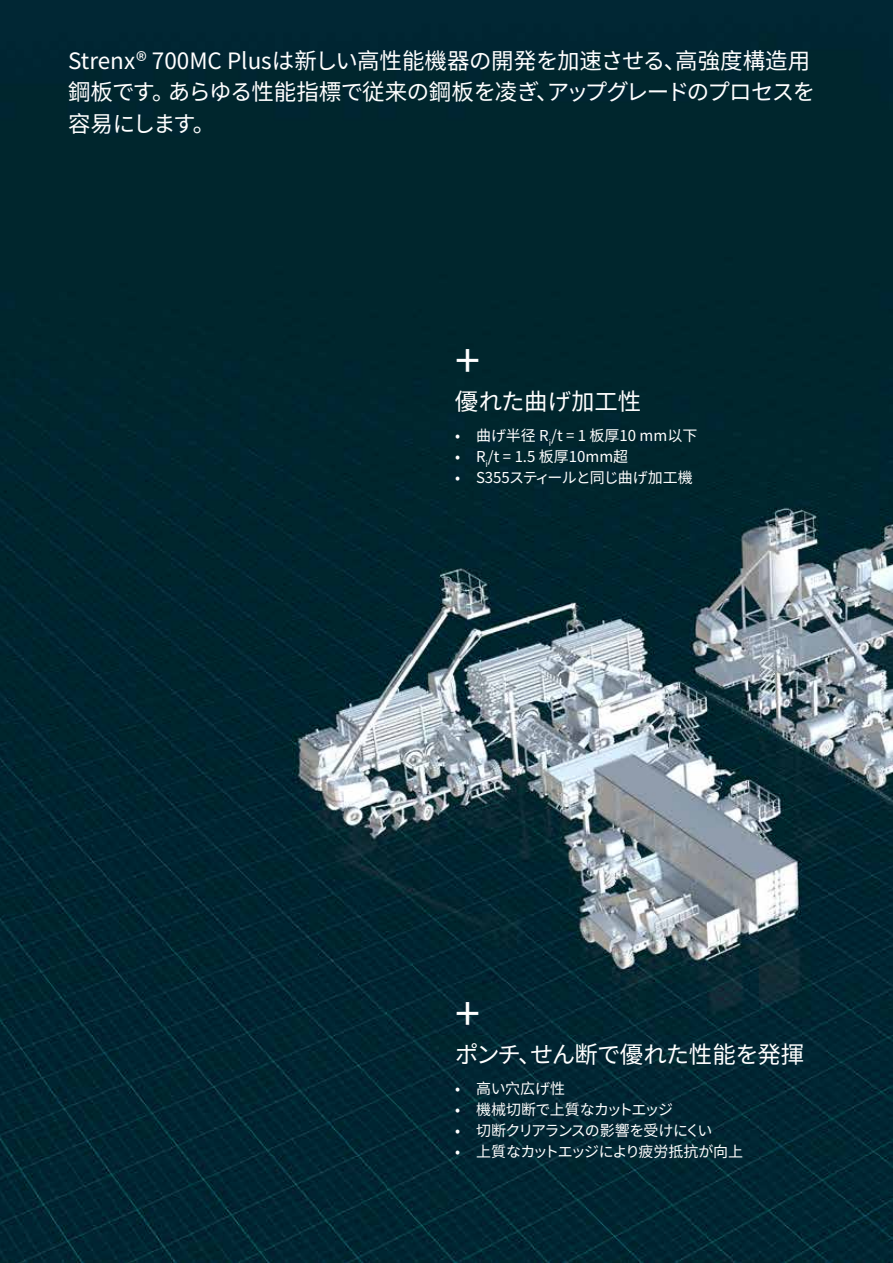
<style>
.page{position:relative;width:893px;height:1263px;background:#fff}
.page>*{position:absolute;margin:0;border:0;box-sizing:border-box;transform-origin:0 0}
.t1{font:45px "Noto Sans CJ Ksc";color:#fff}
.t2{font:23.4px "Noto Sans CJ Ksc";letter-spacing:-.02em;color:#fff}
.t3{font:23.4px "Noto Sans CJ Ksc";color:#fff}
.t4{font:22.5px/31.5px "Noto Sans CJ Ksc";letter-spacing:-.015em;color:#fff}
.t5{font:15px "Noto Sans CJ Ksc";letter-spacing:-.015em;color:#fff}
.t6{font:15px "Noto Sans CJ Ksc";letter-spacing:-.04em;color:#fff}
.t7{font:15px "Noto Sans CJ Ksc";letter-spacing:-.045em;color:#fff}
.t8{font:15px "Noto Sans CJ Ksc";letter-spacing:-.065em;color:#fff}
</style>
<div class="page">
<img style="left:0;top:0;width:893px;height:1263px">
<p class="t4" style="left:68px;top:45px;width:749px">Strenx® 700MC Plusは新しい高性能機器の開発を加速させる、高強度構造用鋼板です。あらゆる性能指標で従来の鋼板を凌ぎ、アップグレードのプロセスを容易にします。</p>
<h1 class="t1" style="left:455px;top:335px;width:26px">+</h1>
<p class="t3" style="left:455px;top:388px;width:188px">優れた曲げ加工性</p>
<p class="t5" style="left:455px;top:427px;width:244px">• 曲げ半径 R<sub>i</sub>/t = 1 板厚10 mm以下</p>
<p class="t5" style="left:455px;top:448px;width:175px">• R<sub>i</sub>/t = 1.5 板厚10mm超</p>
<p class="t7" style="left:455px;top:469px;width:239px">• S355スティールと同じ曲げ加工機</p>
<h1 class="t1" style="left:455px;top:988px;width:26px">+</h1>
<p class="t2" style="left:455px;top:1041px;width:351px">ポンチ、せん断で優れた性能を発揮</p>
<p class="t5" style="left:455px;top:1080px;width:112px">• 高い穴広げ性</p>
<p class="t6" style="left:455px;top:1101px;width:220px">• 機械切断で上質なカットエッジ</p>
<p class="t8" style="left:455px;top:1122px;width:259px">• 切断クリアランスの影響を受けにくい</p>
<p class="t6" style="left:455px;top:1143px;width:290px">• 上質なカットエッジにより疲労抵抗が向上</p>
</div>
